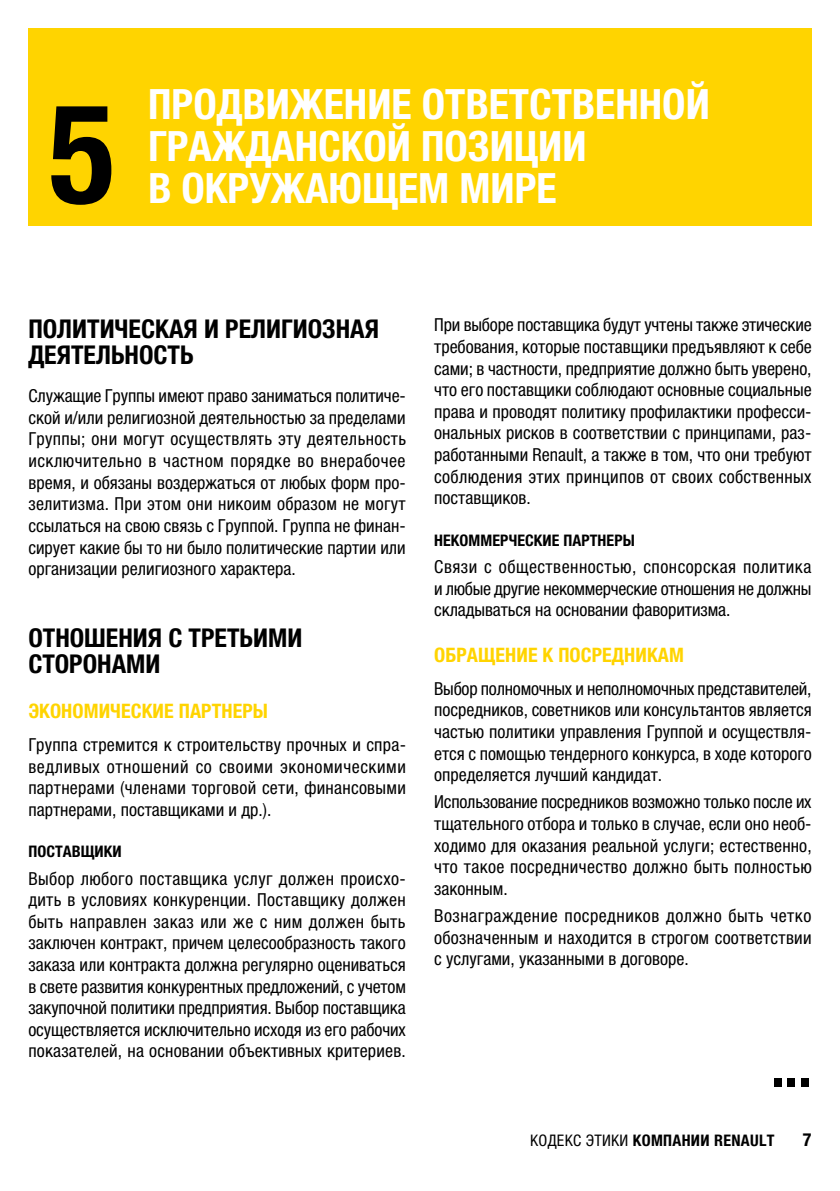
<style>
.page{position:relative;width:840px;height:1191px;background:#fff}
.page>*{position:absolute;margin:0;border:0;box-sizing:border-box;transform-origin:0 0}
.t1{font:700 condensed 138px "Helvetica Neue LTCYR";color:#000}
.t2{font:700 condensed 56px "Helvetica Neue LTCYR";color:#000}
.t3{font:700 condensed 42px/42px "Helvetica Neue LTCYR";color:#fff}
.t4{font:700 condensed 26px/26px "Helvetica Neue LTCYR";color:#000}
.t5{font:700 condensed 20px "Helvetica Neue LTCYR";letter-spacing:.005em;color:#ffd400}
.t6{font:condensed 18px/21.6px "Helvetica Neue LTCYR";color:#000;text-align:justify}
.t7{font:700 condensed 18px "Helvetica Neue LTCYR";color:#000}
.t8{font:700 condensed 16px "Helvetica Neue LTCYR";letter-spacing:.005em;color:#000}
.s1{font-weight:400}
</style>
<div class="page">
<div style="left:28px;top:28px;width:783px;height:197px;background:#ffd400"></div>
<h1 class="t1" style="left:49px;top:77px;width:68px">5</h1>
<h3 class="t3" style="left:148px;top:83px;width:563px">ПРОДВИЖЕНИЕ ОТВЕТСТВЕННОЙ<br>ГРАЖДАНСКОЙ ПОЗИЦИИ<br>В ОКРУЖАЮЩЕМ МИРЕ</h3>
<h3 class="t4" style="left:28px;top:315px;width:352px">ПОЛИТИЧЕСКАЯ И РЕЛИГИОЗНАЯ<br>ДЕЯТЕЛЬНОСТЬ</h3>
<p class="t6" style="left:28px;top:385px;width:379px">Служащие Группы имеют право заниматься политиче&shy;ской и/или религиозной деятельностью за пределами Группы; они могут осуществлять эту деятельность исключительно в частном порядке во внерабочее время, и обязаны воздержаться от любых форм про&shy;зелитизма. При этом они никоим образом не могут ссылаться на свою связь с Группой. Группа не финан&shy;сирует какие бы то ни было политические партии или организации религиозного характера.</p>
<h3 class="t4" style="left:28px;top:624px;width:275px">ОТНОШЕНИЯ С ТРЕТЬИМИ<br>СТОРОНАМИ</h3>
<p class="t5" style="left:28px;top:700px;width:241px">ЭКОНОМИЧЕСКИЕ ПАРТНЕРЫ</p>
<p class="t6" style="left:28px;top:734px;width:379px">Группа стремится к строительству прочных и спра&shy;ведливых отношений со своими экономическими партнерами (членами торговой сети, финансовыми партнерами, поставщиками и др.).</p>
<p class="t8" style="left:28px;top:842px;width:95px">ПОСТАВЩИКИ</p>
<p class="t6" style="left:28px;top:867px;width:379px">Выбор любого поставщика услуг должен происхо&shy;дить в условиях конкуренции. Поставщику должен быть направлен заказ или же с ним должен быть заключен контракт, причем целесообразность такого заказа или контракта должна регулярно оцениваться в свете развития конкурентных предложений, с учетом закупочной политики предприятия. Выбор поставщика осуществляется исключительно исходя из его рабочих показателей, на основании объективных критериев.</p>
<p class="t6" style="left:434px;top:314px;width:379px">При выборе поставщика будут учтены также этические требования, которые поставщики предъявляют к себе сами; в частности, предприятие должно быть уверено, что его поставщики соблюдают основные социальные права и проводят политику профилактики професси&shy;ональных рисков в соответствии с принципами, раз&shy;работанными Renault, а также в том, что они требуют соблюдения этих принципов от своих собственных поставщиков.</p>
<p class="t8" style="left:434px;top:531px;width:202px">НЕКОММЕРЧЕСКИЕ ПАРТНЕРЫ</p>
<p class="t6" style="left:434px;top:556px;width:378px">Связи с общественностью, спонсорская политика и любые другие некоммерческие отношения не должны складываться на основании фаворитизма.</p>
<p class="t5" style="left:434px;top:643px;width:251px">ОБРАЩЕНИЕ К ПОСРЕДНИКАМ</p>
<p class="t6" style="left:434px;top:677px;width:379px">Выбор полномочных и неполномочных представителей, посредников, советников или консультантов является частью политики управления Группой и осуществля&shy;ется с помощью тендерного конкурса, в ходе которого определяется лучший кандидат.</p>
<p class="t6" style="left:434px;top:791px;width:379px">Использование посредников возможно только после их тщательного отбора и только в случае, если оно необ&shy;ходимо для оказания реальной услуги; естественно, что такое посредничество должно быть полностью законным.</p>
<p class="t6" style="left:434px;top:905px;width:379px">Вознаграждение посредников должно быть четко обозначенным и находится в строгом соответствии с услугами, указанными в договоре.</p>
<h2 class="t2" style="left:770px;top:1036px;width:42px">...</h2>
<p class="t8" style="left:530px;top:1131px;width:246px"><span class="s1">КОДЕКС ЭТИКИ</span> КОМПАНИИ RENAULT</p>
<p class="t7" style="left:802px;top:1129px;width:10px">7</p>
</div>
